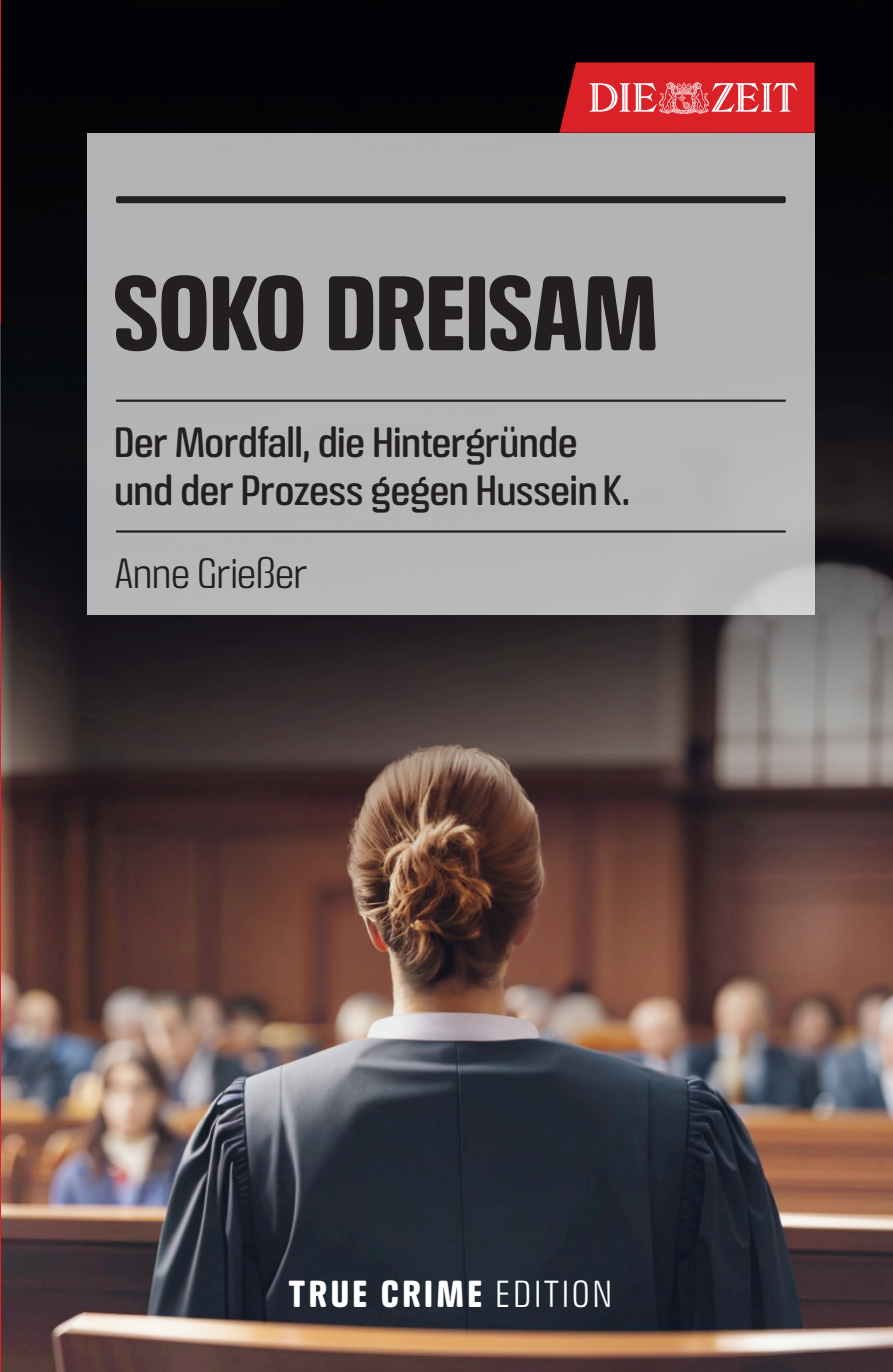
<style>
.page{position:relative;width:893px;height:1372px;background:#fff}
.page>*{position:absolute;margin:0;border:0;box-sizing:border-box;transform-origin:0 0}
.t1{font:700 101.25px "Crossfit";letter-spacing:-.005em;color:#231f20}
.t2{font:40.5px/47.2px "Crossfit";color:#231f20}
.t3{font:300 40.5px "Crossfit";color:#231f20}
.t4{font:700 36px "Crossfit";letter-spacing:.115em;color:#fff}
.s1{font-weight:300}
</style>
<div class="page">
<hr style="left:0;top:0;width:1px;height:1371px;background:#da2128">
<svg style="left:0;top:324px;width:1px;height:255px"></svg>
<img style="left:1px;top:0;width:892px;height:1371px">
<div style="left:87px;top:133px;width:727px;height:481px;background:#b5b5b6"></div>
<svg style="left:559px;top:62px;width:255px;height:71px;background:#d4373d"></svg>
<div style="left:116px;top:196px;width:670px;height:7px;background:#231f20;border-radius:2px"></div>
<hr style="left:116px;top:399px;width:670px;height:3px;background:#231f20">
<hr style="left:116px;top:530px;width:670px;height:2px;background:#231f20">
<svg style="left:1px;top:0;width:2px;height:6px"></svg>
<h1 class="t1" style="left:113px;top:225px;width:546px">SOKO DREISAM</h1>
<p class="t2" style="left:114px;top:414px;width:517px">Der Mordfall, die Hintergründe und der Prozess gegen Hussein K.</p>
<p class="t3" style="left:115px;top:537px;width:194px">Anne Grießer</p>
<p class="t4" style="left:289px;top:1262px;width:324px">TRUE CRIME <span class="s1">EDITION</span></p>
</div>
